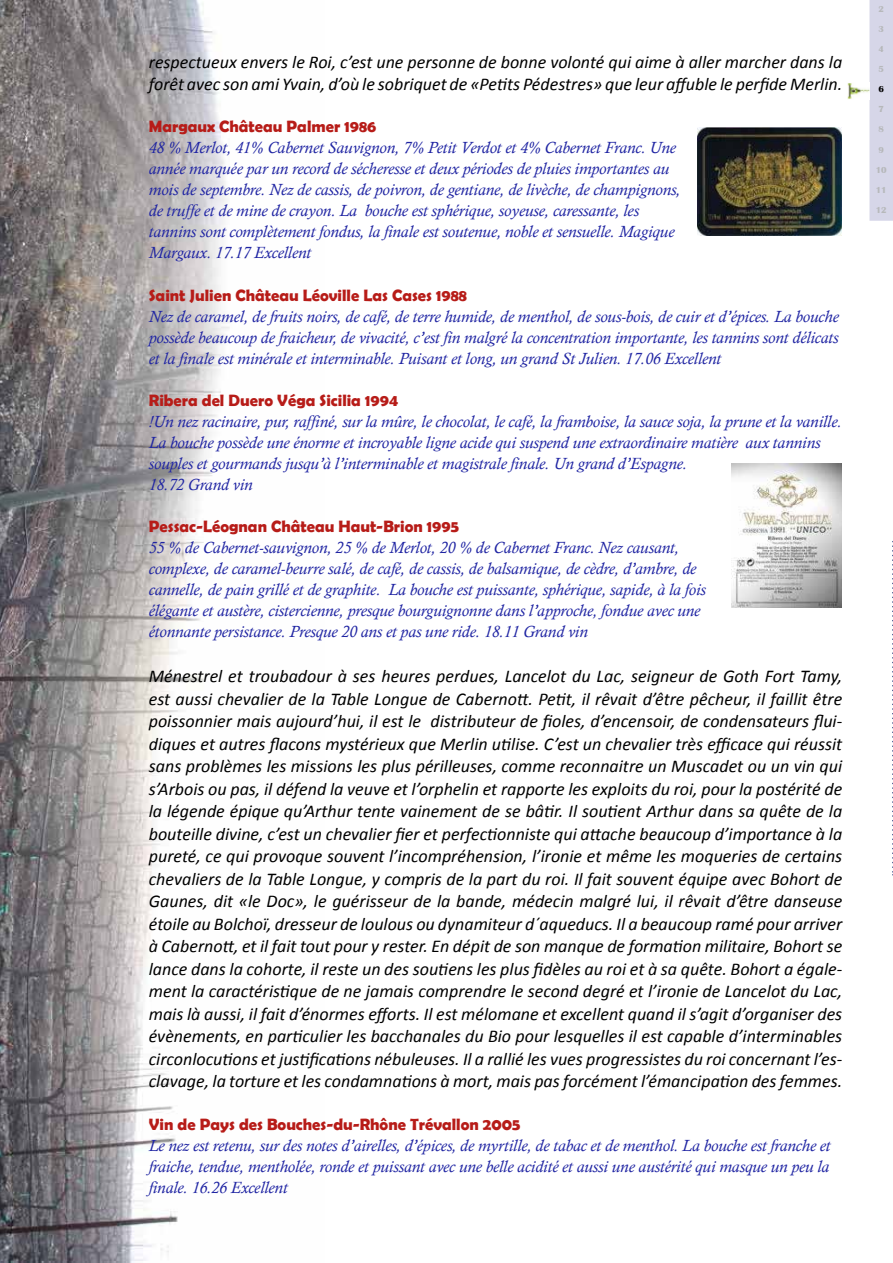
<style>
.page{position:relative;width:893px;height:1263px;background:#fff}
.page>*{position:absolute;margin:0;border:0;box-sizing:border-box;transform-origin:0 0}
.t1{font:italic 18px/22.5px "Calibri";color:#000}
.t2{font:italic 16.5px/21px "Calisto";color:#2025a3}
.t3{font:700 16.5px "Berlin Sans FB Demi";color:#b71c18}
.t4{font:700 9px "Britannic";color:#b6b8ba}
.t5{font:700 9px "Britannic";color:#000}
</style>
<div class="page">
<img style="left:0;top:0;width:230px;height:1263px">
<div style="left:869px;top:0;width:24px;height:221px;background:#d6d6e8"></div>
<svg style="left:892px;top:541px;width:1px;height:334px"></svg>
<img style="left:848px;top:83px;width:21px;height:17px">
<img style="left:697px;top:128px;width:145px;height:108px">
<img style="left:731px;top:463px;width:111px;height:145px">
<p class="t1" style="left:149px;top:50px;width:695px">respectueux envers le Roi, c’est une personne de bonne volonté qui aime à aller marcher dans la forêt avec son ami Yvain, d’où le sobriquet de «Petits Pédestres» que leur affuble le perfide Merlin.</p>
<p class="t3" style="left:149px;top:117px;width:229px">Margaux Château Palmer 1986</p>
<p class="t2" style="left:149px;top:137px;width:533px">48 % Merlot, 41% Cabernet Sauvignon, 7% Petit Verdot et 4% Cabernet Franc. Une année marquée par un record de sécheresse et deux périodes de pluies importantes au mois de septembre. Nez de cassis, de poivron, de gentiane, de livèche, de champignons, de truffe et de mine de crayon. La bouche est sphérique, soyeuse, caressante, les tannins sont complètement fondus, la finale est soutenue, noble et sensuelle. Magique Margaux. 17.17 Excellent</p>
<p class="t3" style="left:149px;top:285px;width:320px">Saint Julien Château Léoville Las Cases 1988</p>
<p class="t2" style="left:149px;top:306px;width:691px;text-align:justify">Nez de caramel, de fruits noirs, de café, de terre humide, de menthol, de sous-bois, de cuir et d’épices. La bouche possède beaucoup de fraicheur, de vivacité, c’est fin malgré la concentration importante, les tannins sont délicats et la finale est minérale et interminable. Puisant et long, un grand St Julien. 17.06 Excellent</p>
<p class="t3" style="left:149px;top:391px;width:251px">Ribera del Duero Véga Sicilia 1994</p>
<p class="t2" style="left:149px;top:411px;width:694px">!Un nez racinaire, pur, raffiné, sur la mûre, le chocolat, le café, la framboise, la sauce soja, la prune et la vanille.<br>La bouche possède une énorme et incroyable ligne acide qui suspend une extraordinaire matière aux tannins souples et gourmands jusqu’à l’interminable et magistrale finale. Un grand d’Espagne.<br>18.72 Grand vin</p>
<p class="t3" style="left:149px;top:517px;width:312px">Pessac-Léognan Château Haut-Brion 1995</p>
<p class="t2" style="left:149px;top:537px;width:558px">55 % de Cabernet-sauvignon, 25 % de Merlot, 20 % de Cabernet Franc. Nez causant, complexe, de caramel-beurre salé, de café, de cassis, de balsamique, de cèdre, d’ambre, de cannelle, de pain grillé et de graphite. La bouche est puissante, sphérique, sapide, à la fois élégante et austère, cistercienne, presque bourguignonne dans l’approche, fondue avec une étonnante persistance. Presque 20 ans et pas une ride. 18.11 Grand vin</p>
<p class="t1" style="left:149px;top:664px;width:695px;text-align:justify">Ménestrel et troubadour à ses heures perdues, Lancelot du Lac, seigneur de Goth Fort Tamy, est aussi chevalier de la Table Longue de Cabernott. Petit, il rêvait d’être pêcheur, il faillit être poissonnier mais aujourd’hui, il est le distributeur de fioles, d’encensoir, de condensateurs flui&shy;diques et autres flacons mystérieux que Merlin utilise. C’est un chevalier très efficace qui réussit sans problèmes les missions les plus périlleuses, comme reconnaitre un Muscadet ou un vin qui s’Arbois ou pas, il défend la veuve et l’orphelin et rapporte les exploits du roi, pour la postérité de la légende épique qu’Arthur tente vainement de se bâtir. Il soutient Arthur dans sa quête de la bouteille divine, c’est un chevalier fier et perfectionniste qui attache beaucoup d’importance à la pureté, ce qui provoque souvent l’incompréhension, l’ironie et même les moqueries de certains chevaliers de la Table Longue, y compris de la part du roi. Il fait souvent équipe avec Bohort de Gaunes, dit «le Doc», le guérisseur de la bande, médecin malgré lui, il rêvait d’être danseuse étoile au Bolchoï, dresseur de loulous ou dynamiteur d´aqueducs. Il a beaucoup ramé pour arriver à Cabernott, et il fait tout pour y rester. En dépit de son manque de formation militaire, Bohort se lance dans la cohorte, il reste un des soutiens les plus fidèles au roi et à sa quête. Bohort a égale&shy;ment la caractéristique de ne jamais comprendre le second degré et l’ironie de Lancelot du Lac, mais là aussi, il fait d’énormes efforts. Il est mélomane et excellent quand il s’agit d’organiser des évènements, en particulier les bacchanales du Bio pour lesquelles il est capable d’interminables circonlocutions et justifications nébuleuses. Il a rallié les vues progressistes du roi concernant l’es&shy;clavage, la torture et les condamnations à mort, mais pas forcément l’émancipation des femmes.</p>
<p class="t3" style="left:149px;top:1114px;width:373px">Vin de Pays des Bouches-du-Rhône Trévallon 2005</p>
<p class="t2" style="left:149px;top:1135px;width:683px;text-align:justify">Le nez est retenu, sur des notes d’airelles, d’épices, de myrtille, de tabac et de menthol. La bouche est franche et fraiche, tendue, mentholée, ronde et puissant avec une belle acidité et aussi une austérité qui masque un peu la finale. 16.26 Excellent</p>
<p class="t4" style="left:878px;top:4px;width:7px">2</p>
<p class="t4" style="left:878px;top:24px;width:7px">3</p>
<p class="t4" style="left:878px;top:44px;width:7px">4</p>
<p class="t4" style="left:878px;top:64px;width:7px">5</p>
<p class="t5" style="left:878px;top:84px;width:7px">6</p>
<p class="t4" style="left:878px;top:104px;width:7px">7</p>
<p class="t4" style="left:878px;top:124px;width:7px">8</p>
<p class="t4" style="left:878px;top:144px;width:7px">9</p>
<p class="t4" style="left:876px;top:165px;width:12px">10</p>
<p class="t4" style="left:876px;top:185px;width:12px">11</p>
<p class="t4" style="left:876px;top:205px;width:12px">12</p>
</div>
